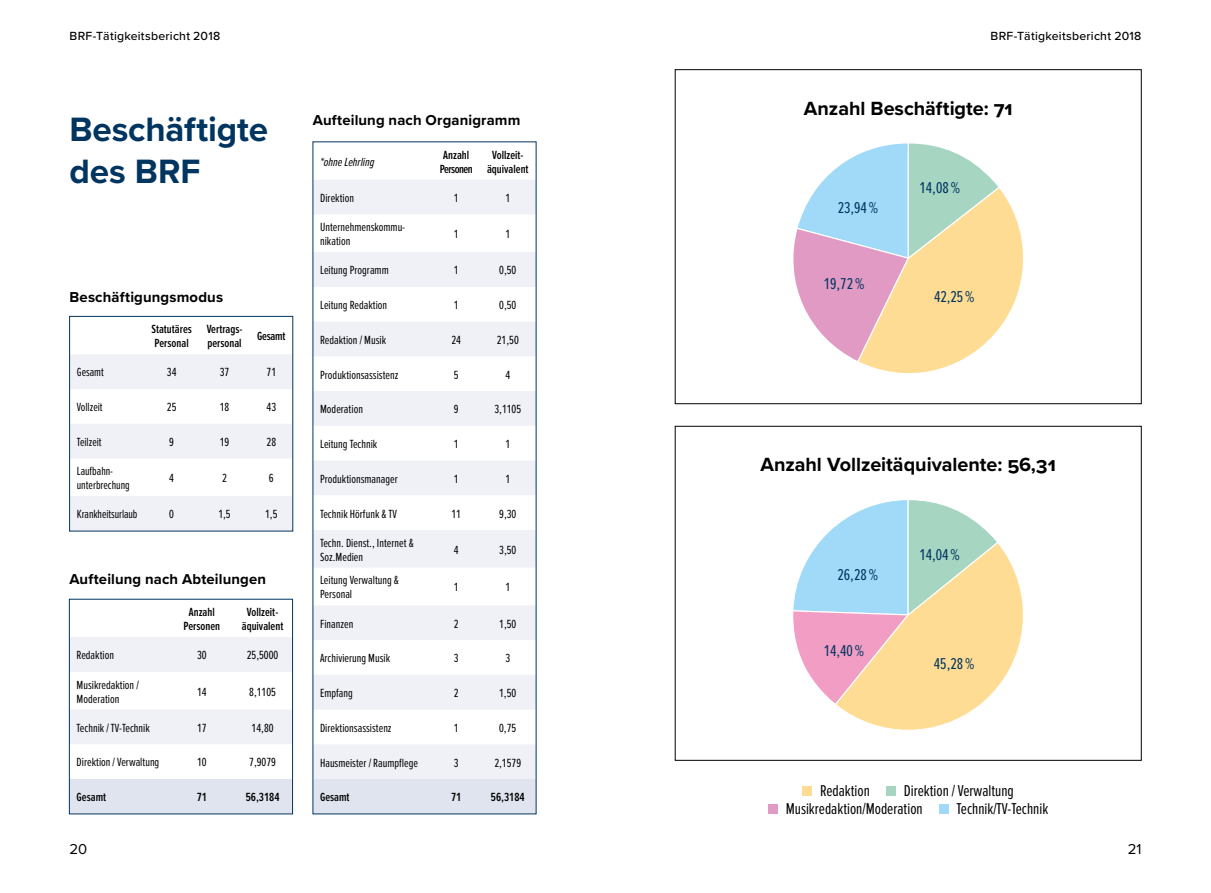
<style>
.page{position:relative;width:1211px;height:893px;background:#fff}
.page>*{position:absolute;margin:0;border:0;box-sizing:border-box;transform-origin:0 0}
.t1{font:700 35px/42px "Proxima Nova";letter-spacing:-.005em;color:#003560}
.t2{font:700 19.78px "Proxima Nova";color:#000}
.t3{font:16.28px/18.6px "Proxima Nova Ex Cn";color:#000}
.t4{font:16.28px "Proxima Nova Ex Cn";color:#003560}
.t5{font:700 14.88px "Proxima Nova";letter-spacing:.01em;color:#000}
.t6{font:14.88px "Proxima Nova";color:#000}
.t7{font:12.25px/14px "Proxima Nova Ex Cn";color:#000}
.t8{font:600 12.25px/14px "Proxima Nova Ex Cn";color:#000;text-align:center}
.t9{font:500 12.25px "Proxima Nova";letter-spacing:.02em;color:#000}
.t10{font:600 12.25px/14px "Proxima Nova Ex Cn";letter-spacing:-.04em;color:#000}
.t11{font:italic 12.25px "Proxima Nova Ex Cn";color:#000}
</style>
<div class="page">
<div style="left:802px;top:786px;width:10px;height:9px;background:#ffdc93"></div>
<div style="left:886px;top:786px;width:9px;height:9px;background:#a6d5c2"></div>
<div style="left:768px;top:805px;width:9px;height:9px;background:#e19ac3"></div>
<div style="left:939px;top:805px;width:9px;height:9px;background:#a1daf8"></div>
<svg style="left:793px;top:143px;width:230px;height:231px"></svg>
<div style="left:675px;top:69px;width:466px;height:335px;border:1px solid #000"></div>
<svg style="left:793px;top:500px;width:230px;height:230px"></svg>
<svg style="left:71px;top:354px;width:220px;height:175px"></svg>
<div style="left:69px;top:316px;width:224px;height:215px;border:1px solid #003560"></div>
<svg style="left:71px;top:637px;width:220px;height:107px"></svg>
<div style="left:71px;top:779px;width:220px;height:33px;background:#dfe4ee"></div>
<div style="left:69px;top:599px;width:224px;height:215px;border:1px solid #003560"></div>
<svg style="left:315px;top:180px;width:219px;height:599px;fill:#eff1f7"></svg>
<div style="left:315px;top:779px;width:219px;height:33px;background:#dfe4ee"></div>
<p class="t9" style="left:69px;top:26px;width:152px">BRF-Tätigkeitsbericht 2018</p>
<h1 class="t1" style="left:69px;top:108px;width:200px">Beschäftigte des BRF</h1>
<p class="t5" style="left:70px;top:286px;width:155px">Beschäftigungsmodus</p>
<p class="t8" style="left:151px;top:323px;width:42px;text-align:left">Statutäres<br>Personal</p>
<p class="t8" style="left:207px;top:323px;width:37px;text-align:left">Vertrags&shy;personal</p>
<p class="t8" style="left:257px;top:330px;width:30px">Gesamt</p>
<p class="t7" style="left:77px;top:366px;width:29px">Gesamt</p>
<p class="t7" style="left:167px;top:366px;width:11px">34</p>
<p class="t7" style="left:220px;top:366px;width:11px">37</p>
<p class="t7" style="left:266px;top:366px;width:11px">71</p>
<p class="t7" style="left:77px;top:401px;width:27px">Vollzeit</p>
<p class="t7" style="left:167px;top:401px;width:11px">25</p>
<p class="t7" style="left:220px;top:401px;width:11px">18</p>
<p class="t7" style="left:266px;top:401px;width:11px">43</p>
<p class="t7" style="left:77px;top:435px;width:26px">Teilzeit</p>
<p class="t7" style="left:169px;top:435px;width:6px">9</p>
<p class="t7" style="left:220px;top:435px;width:11px">19</p>
<p class="t7" style="left:266px;top:435px;width:11px">28</p>
<p class="t7" style="left:77px;top:465px;width:54px">Laufbahn&shy;unterbrechung</p>
<p class="t7" style="left:169px;top:472px;width:6px">4</p>
<p class="t7" style="left:222px;top:472px;width:6px">2</p>
<p class="t7" style="left:269px;top:472px;width:6px">6</p>
<p class="t7" style="left:77px;top:508px;width:62px">Krankheitsurlaub</p>
<p class="t7" style="left:169px;top:508px;width:6px">0</p>
<p class="t7" style="left:218px;top:508px;width:14px">1,5</p>
<p class="t7" style="left:265px;top:508px;width:14px">1,5</p>
<p class="t5" style="left:69px;top:568px;width:198px">Aufteilung nach Abteilungen</p>
<p class="t8" style="left:183px;top:606px;width:38px">Anzahl<br>Personen</p>
<p class="t8" style="left:242px;top:606px;width:43px">Vollzeit&shy;äquivalent</p>
<p class="t7" style="left:77px;top:649px;width:39px">Redaktion</p>
<p class="t7" style="left:197px;top:649px;width:11px">30</p>
<p class="t7" style="left:247px;top:649px;width:33px">25,5000</p>
<p class="t7" style="left:77px;top:678px;width:64px">Musikredaktion /<br>Moderation</p>
<p class="t7" style="left:197px;top:685px;width:11px">14</p>
<p class="t7" style="left:249px;top:685px;width:28px">8,1105</p>
<p class="t7" style="left:77px;top:721px;width:75px">Technik / TV-Technik</p>
<p class="t7" style="left:197px;top:721px;width:11px">17</p>
<p class="t7" style="left:252px;top:721px;width:23px">14,80</p>
<p class="t7" style="left:77px;top:756px;width:84px">Direktion / Verwaltung</p>
<p class="t7" style="left:197px;top:756px;width:11px">10</p>
<p class="t7" style="left:249px;top:756px;width:28px">7,9079</p>
<p class="t8" style="left:77px;top:791px;width:31px">Gesamt</p>
<p class="t8" style="left:197px;top:791px;width:12px">71</p>
<p class="t8" style="left:246px;top:791px;width:35px">56,3184</p>
<p class="t5" style="left:313px;top:109px;width:209px">Aufteilung nach Organigramm</p>
<p class="t11" style="left:320px;top:155px;width:56px">*ohne Lehrling</p>
<p class="t10" style="left:439px;top:148px;width:35px">Anzahl<br>Personen</p>
<p class="t8" style="left:487px;top:148px;width:43px">Vollzeit&shy;äquivalent</p>
<p class="t7" style="left:320px;top:191px;width:35px">Direktion</p>
<p class="t7" style="left:454px;top:191px;width:6px">1</p>
<p class="t7" style="left:505px;top:191px;width:6px">1</p>
<p class="t7" style="left:320px;top:221px;width:87px">Unternehmenskommu&shy;nikation</p>
<p class="t7" style="left:454px;top:228px;width:6px">1</p>
<p class="t7" style="left:505px;top:228px;width:6px">1</p>
<p class="t7" style="left:320px;top:264px;width:70px">Leitung Programm</p>
<p class="t7" style="left:454px;top:264px;width:6px">1</p>
<p class="t7" style="left:499px;top:264px;width:19px">0,50</p>
<p class="t7" style="left:320px;top:299px;width:69px">Leitung Redaktion</p>
<p class="t7" style="left:454px;top:299px;width:6px">1</p>
<p class="t7" style="left:499px;top:299px;width:19px">0,50</p>
<p class="t7" style="left:320px;top:333px;width:67px">Redaktion / Musik</p>
<p class="t7" style="left:451px;top:333px;width:11px">24</p>
<p class="t7" style="left:497px;top:333px;width:23px">21,50</p>
<p class="t7" style="left:320px;top:368px;width:80px">Produktionsassistenz</p>
<p class="t7" style="left:454px;top:368px;width:6px">5</p>
<p class="t7" style="left:505px;top:368px;width:6px">4</p>
<p class="t7" style="left:320px;top:403px;width:44px">Moderation</p>
<p class="t7" style="left:454px;top:403px;width:6px">9</p>
<p class="t7" style="left:494px;top:403px;width:28px">3,1105</p>
<p class="t7" style="left:320px;top:437px;width:59px">Leitung Technik</p>
<p class="t7" style="left:454px;top:437px;width:6px">1</p>
<p class="t7" style="left:505px;top:437px;width:6px">1</p>
<p class="t7" style="left:320px;top:472px;width:79px">Produktionsmanager</p>
<p class="t7" style="left:454px;top:472px;width:6px">1</p>
<p class="t7" style="left:505px;top:472px;width:6px">1</p>
<p class="t7" style="left:320px;top:507px;width:78px">Technik Hörfunk &amp; TV</p>
<p class="t7" style="left:451px;top:507px;width:11px">11</p>
<p class="t7" style="left:499px;top:507px;width:19px">9,30</p>
<p class="t7" style="left:320px;top:536px;width:95px">Techn. Dienst., Internet &amp;<br>Soz.Medien</p>
<p class="t7" style="left:454px;top:543px;width:6px">4</p>
<p class="t7" style="left:499px;top:543px;width:19px">3,50</p>
<p class="t7" style="left:320px;top:574px;width:80px">Leitung Verwaltung &amp;<br>Personal</p>
<p class="t7" style="left:454px;top:581px;width:6px">1</p>
<p class="t7" style="left:505px;top:581px;width:6px">1</p>
<p class="t7" style="left:320px;top:617px;width:35px">Finanzen</p>
<p class="t7" style="left:454px;top:617px;width:6px">2</p>
<p class="t7" style="left:499px;top:617px;width:19px">1,50</p>
<p class="t7" style="left:320px;top:652px;width:72px">Archivierung Musik</p>
<p class="t7" style="left:454px;top:652px;width:6px">3</p>
<p class="t7" style="left:505px;top:652px;width:6px">3</p>
<p class="t7" style="left:320px;top:686px;width:34px">Empfang</p>
<p class="t7" style="left:454px;top:686px;width:6px">2</p>
<p class="t7" style="left:499px;top:686px;width:19px">1,50</p>
<p class="t7" style="left:320px;top:721px;width:73px">Direktionsassistenz</p>
<p class="t7" style="left:454px;top:721px;width:6px">1</p>
<p class="t7" style="left:499px;top:721px;width:19px">0,75</p>
<p class="t7" style="left:320px;top:756px;width:99px">Hausmeister / Raumpflege</p>
<p class="t7" style="left:454px;top:756px;width:6px">3</p>
<p class="t7" style="left:494px;top:756px;width:28px">2,1579</p>
<p class="t8" style="left:320px;top:791px;width:31px">Gesamt</p>
<p class="t8" style="left:451px;top:791px;width:12px">71</p>
<p class="t8" style="left:491px;top:791px;width:35px">56,3184</p>
<p class="t9" style="left:990px;top:26px;width:152px">BRF-Tätigkeitsbericht 2018</p>
<h2 class="t2" style="left:803px;top:93px;width:210px">Anzahl Beschäftigte: 71</h2>
<h3 class="t4" style="left:837px;top:199px;width:42px">23,94 %</h3>
<h3 class="t4" style="left:823px;top:275px;width:42px">19,72 %</h3>
<h3 class="t4" style="left:919px;top:178px;width:42px">14,08 %</h3>
<h3 class="t4" style="left:934px;top:287px;width:42px">42,25 %</h3>
<h2 class="t2" style="left:760px;top:450px;width:297px">Anzahl Vollzeitäquivalente: 56,31</h2>
<h3 class="t4" style="left:837px;top:566px;width:42px">26,28 %</h3>
<h3 class="t4" style="left:823px;top:642px;width:42px">14,40 %</h3>
<h3 class="t4" style="left:919px;top:546px;width:42px">14,04 %</h3>
<h3 class="t4" style="left:933px;top:654px;width:42px">45,28 %</h3>
<h3 class="t3" style="left:785px;top:781px;width:229px;text-indent:118px">Direktion / Verwaltung<br>Musikredaktion/Moderation</h3>
<h3 class="t3" style="left:820px;top:781px;width:51px">Redaktion</h3>
<h3 class="t3" style="left:956px;top:800px;width:93px">Technik/TV-Technik</h3>
<p class="t6" style="left:69px;top:840px;width:19px">20</p>
<p class="t6" style="left:1127px;top:840px;width:15px">21</p>
</div>
